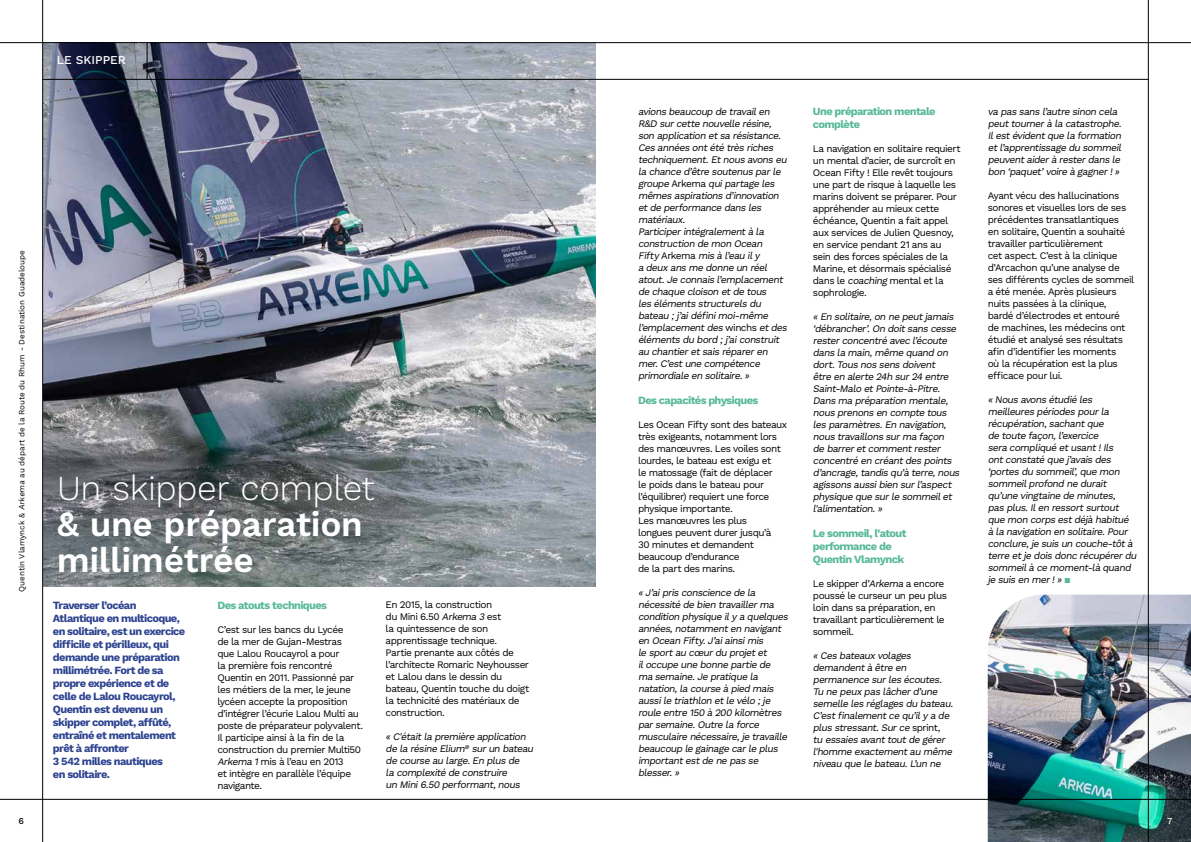
<style>
.page{position:relative;width:1191px;height:842px;background:#fff}
.page>*{position:absolute;margin:0;border:0;box-sizing:border-box;transform-origin:0 0}
.t1{font:600 35px/36px "Work Sans";letter-spacing:-.005em;color:#fff}
.t2{font:300 35px "Work Sans";letter-spacing:-.015em;color:#fff}
.t3{font:500 12px "Work Sans";color:#fff}
.t4{font:700 11px/13px "Work Sans";letter-spacing:-.055em;color:#2d4390}
.t5{font:700 11px/13px "Work Sans";letter-spacing:-.055em;color:#58b998}
.t6{font:italic 10px/12px "Work Sans";letter-spacing:-.06em;color:#000}
.t7{font:10px/12px "Work Sans";letter-spacing:-.055em;color:#000}
.t8{font:500 9px "Work Sans";color:#000}
.t9{font:500 9px "Work Sans";color:#fff}
.t10{font:8px "Work Sans";color:#000}
.s1{font-style:italic}
.s2{font-style:normal}
.s3{font-style:normal;color:#58b998}
</style>
<div class="page">
<img style="left:43px;top:43px;width:552px;height:543px">
<img style="left:987px;top:595px;width:204px;height:247px">
<hr style="left:42px;top:0;width:1px;height:842px;background:#000">
<hr style="left:1148px;top:0;width:1px;height:842px;background:#000">
<hr style="left:0;top:799px;width:1191px;height:1px;background:#000">
<hr style="left:0;top:42px;width:1191px;height:1px;background:#000">
<hr style="left:147px;top:43px;width:1px;height:36px;background:#000">
<hr style="left:43px;top:79px;width:1105px;height:1px;background:#000">
<p class="t3" style="left:57px;top:53px;width:70px">LE SKIPPER</p>
<p class="t10" style="left:17px;top:592px;width:343px;rotate:-90deg">Quentin Vlamynck &amp; <span class="s1">Arkema</span> au départ de la Route du Rhum - Destination Guadeloupe</p>
<h1 class="t2" style="left:57px;top:468px;width:319px">Un skipper complet</h1>
<h1 class="t1" style="left:57px;top:508px;width:308px">&amp; une préparation millimétrée</h1>
<p class="t4" style="left:53px;top:599px;width:134px">Traverser l’océan<br>Atlantique en multicoque, en solitaire, est un exercice difficile et périlleux, qui demande une préparation millimétrée. Fort de sa propre expérience et de celle de Lalou Roucayrol,<br>Quentin est devenu un skipper complet, affûté, entraîné et mentalement prêt à affronter<br>3 542 milles nautiques<br>en solitaire.</p>
<p class="t5" style="left:217px;top:599px;width:111px">Des atouts techniques</p>
<p class="t7" style="left:217px;top:624px;width:147px">C’est sur les bancs du Lycée<br>de la mer de Gujan-Mestras<br>que Lalou Roucayrol a pour<br>la première fois rencontré<br>Quentin en 2011. Passionné par les métiers de la mer, le jeune lycéen accepte la proposition d’intégrer l’écurie Lalou Multi au poste de préparateur polyvalent.<br>Il participe ainsi à la fin de la construction du premier Multi50<br><span class="s1">Arkema 1</span>mis à l’eau en 2013<br>et intègre en parallèle l’équipe navigante.</p>
<p class="t7" style="left:386px;top:599px;width:145px">En 2015, la construction<br>du Mini 6.50 <span class="s1">Arkema 3</span> est<br>la quintessence de son apprentissage technique.<br>Partie prenante aux côtés de l’architecte Romaric Neyhousser et Lalou dans le dessin du bateau, Quentin touche du doigt la technicité des matériaux de construction.</p>
<p class="t6" style="left:386px;top:731px;width:151px">«C'étaitla première application de la résine Elium<sup>®</sup> surun bateau de course au large.En plusde<br>la complexité de construire<br>un Mini6.50 performant,nous</p>
<p class="t6" style="left:638px;top:106px;width:153px">avionsbeaucoup de travailen<br>R&amp;D surcette nouvelle résine, son application etsa résistance.<br>Cesannéesontété trèsriches techniquement.Etnousavonseu la chance d’être soutenusparle groupe <span class="s2">A r ke m a</span> quipartage les mêmesaspirationsd’innovation etde performance dansles matériaux.<br>Participerintégralementà la construction de mon Ocean<br>Fifty<span class="s2">A r k e m a</span> misà l’eau ily<br>a deuxansme donne un réel atout.Je connaisl’emplacement de chaque cloison etde tous lesélémentsstructurelsdu bateau ;j ’aidéfinimoi-même l’emplacementdes<span class="s2">w i n c h s</span> etdes élémentsdu bord ;j ’aiconstruit au chantieretsaisrépareren mer.C’estune compétence primordiale en solitaire.»</p>
<p class="t5" style="left:638px;top:394px;width:122px">Des capacités physiques</p>
<p class="t7" style="left:638px;top:419px;width:151px">Les Ocean Fifty sont des bateaux très exigeants, notamment lors des manœuvres. Les voiles sont lourdes, le bateau est exigu et<br>le matossage (fait de déplacer<br>le poids dans le bateau pour l’équilibrer) requiert une force physique importante.<br>Les manœuvres les plus<br>longues peuvent durer jusqu’à<br>30 minutes et demandent beaucoup d’endurance<br>de la part des marins.</p>
<p class="t6" style="left:638px;top:587px;width:154px">«J’aiprisconscience de la nécessité de bien travaillerma condition physique ilya quelques années,notammenten navigant en Ocean Fifty.J’aiainsimis<br>le sportau cœurdu projetet iloccupe une bonne partie de ma semaine.Je pratique la natation,la course à pied mais aussile triathlon etle vélo ;je roule entre 150 à 200 kilomètres parsemaine.Outre la force musculaire nécessaire,je travaille beaucoup le gainage carle plus importantestde ne passe blesser.»</p>
<p class="t5" style="left:813px;top:106px;width:124px">Une préparation mentale complète</p>
<p class="t7" style="left:813px;top:143px;width:149px">La navigation en solitaire requiert un mental d’acier, de surcroît en<br>Ocean Fifty ! Elle revêt toujours une part de risque à laquelle les marins doivent se préparer. Pour appréhender au mieux cette échéance, Quentin a fait appel aux services de Julien Quesnoy, en service pendant 21 ans au sein des forces spéciales de la<br>Marine, et désormais spécialisé dans le <span class="s1">coaching</span> mental et la sophrologie.</p>
<p class="t6" style="left:813px;top:311px;width:150px">«En solitaire,on ne peutjamais ‘débrancher’.On doitsanscesse resterconcentré avec l’écoute dansla main,même quand on dort.Tousnossensdoivent<br>être en alerte 24h sur24 entre<br>Saint-Malo etPointe-à-Pitre.<br>Dansma préparation mentale, nousprenonsen compte tous lesparamètres.En navigation, noustravaillonssurma façon de barreretcommentrester concentré en créantdespoints d’ancrage,tandisqu’à terre,nous agissonsaussibien surl’aspect physique que surle sommeilet l'alimentation.»</p>
<p class="t5" style="left:813px;top:528px;width:95px">Le sommeil, l’atout performance de<br>Quentin Vlamynck</p>
<p class="t7" style="left:813px;top:578px;width:136px">Le skipper d’<span class="s1">Arkema</span> a encore poussé le curseur un peu plus loin dans sa préparation, en travaillant particulièrement le sommeil.</p>
<p class="t6" style="left:813px;top:650px;width:144px">«Cesbateauxvolages demandentà être en permanence surlesécoutes.<br>Tu ne peuxpaslâcherd’une semelle lesréglagesdu bateau.<br>C’estfinalementce qu’ilya de plusstressant.Surce <span class="s2">s p r i n t</span> , tu essaiesavanttoutde gérer l'homme exactementau même niveau que le bateau.L’un ne</p>
<p class="t6" style="left:987px;top:106px;width:137px">va passansl’autre sinon cela peuttournerà la catastrophe.<br>Ilestévidentque la formation etl’apprentissage du sommeil peuventaiderà resterdansle bon ‘paquet’voire à gagner!»</p>
<p class="t7" style="left:987px;top:190px;width:148px">Ayant vécu des hallucinations sonores et visuelles lors de ses précédentes transatlantiques<br>en solitaire, Quentin a souhaité travailler particulièrement<br>cet aspect. C’est à la clinique d’Arcachon qu’une analyse de ses différents cycles de sommeil a été menée. Après plusieurs nuits passées à la clinique, bardé d’électrodes et entouré<br>de machines, les médecins ont étudié et analysé ses résultats afin d’identifier les moments<br>où la récupération est la plus efficace pour lui.</p>
<p class="t6" style="left:987px;top:394px;width:152px">«Nousavonsétudié les meilleurespériodespourla récupération,sachantque<br>de toute façon,l’exercice<br>sera compliqué etusant!Ils ontconstaté que j ’avaisdes ‘portesdu sommeil’,que mon sommeilprofond ne durait qu’une vingtaine de minutes, pasplus.Ilen ressortsurtout que mon corpsestdéjà habitué à la navigation en solitaire.Pour conclure,je suisun couche-tôtà terre etje doisdonc récupérerdu sommeilà ce moment-là quand je suisen mer!» <span class="s3">▪</span></p>
<p class="t8" style="left:18px;top:816px;width:7px">6</p>
<p class="t9" style="left:1167px;top:816px;width:7px">7</p>
</div>
